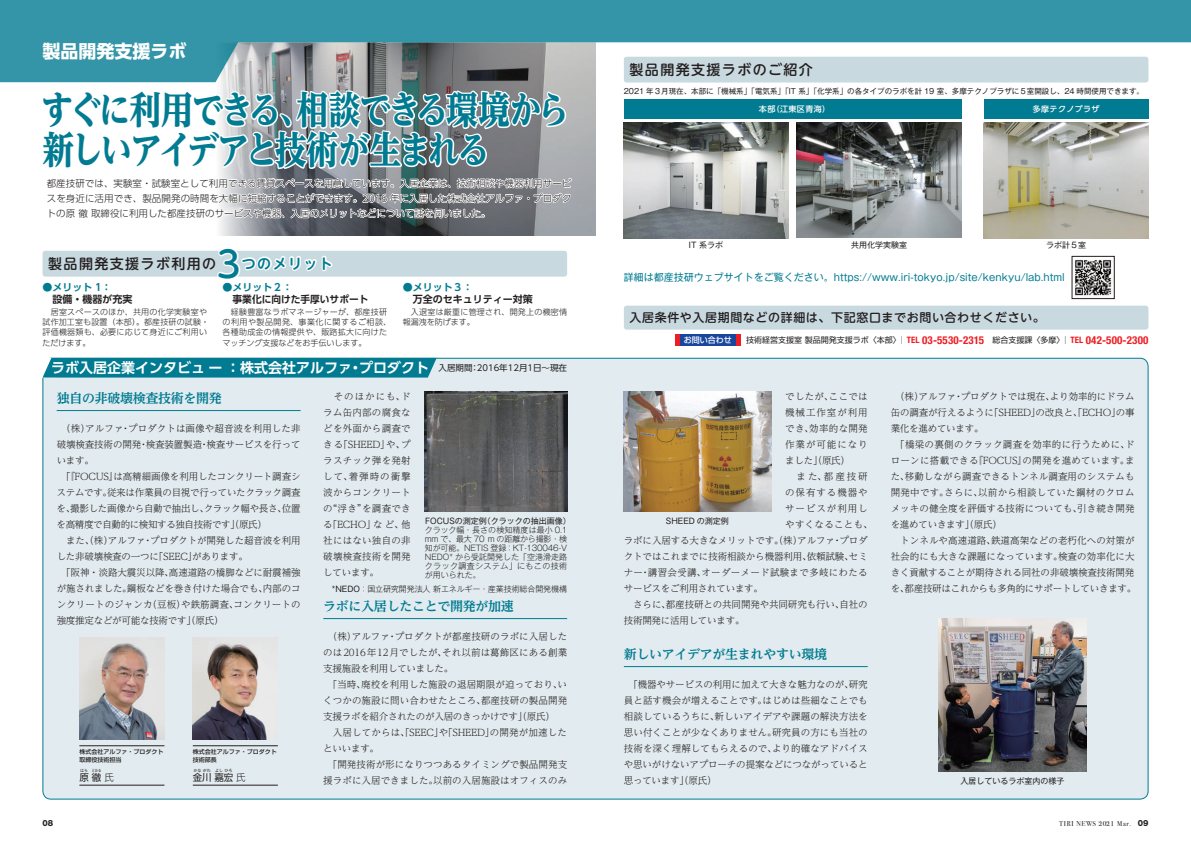
<style>
.page{position:relative;width:1191px;height:842px;background:#fff}
.page>*{position:absolute;margin:0;border:0;box-sizing:border-box;transform-origin:0 0}
.t1{font:800 38px/40px "UD Reimin Pro";letter-spacing:-.07em;color:#007b91;scale:.84 1}
.t2{font:500 36px "UD Shin M Go Pro";color:#007b91}
.t3{font:700 18px "UD Shin Go Pro";color:#fff}
.t4{font:700 14px "UD Shin Go Pro De";color:#fff}
.t5{font:500 14px "UD Shin M Go Pro";letter-spacing:.1em;color:#231f20}
.t6{font:700 14px "UD Shin M Go Pro De";letter-spacing:.1em;color:#007b91}
.t7{font:700 13px "UD Reimin Pro";letter-spacing:-.025em;color:#007b91}
.t8{font:500 12px "UD Shin M Go Pro";letter-spacing:.05em;color:#231f20}
.t9{font:10px "Gothic MB101 Pro";color:#007b91}
.t10{font:700 10px "UD Shin Go Pro De";color:#231f20}
.t11{font:700 10px "UD Shin Go Pro De";color:#007b91}
.t12{font:300 9.5px/16px "UD Reimin Pro";letter-spacing:-.01em;color:#231f20;text-align:justify}
.t13{font:300 9.5px/16px "UD Reimin Pro";letter-spacing:.01em;color:#231f20}
.t14{font:300 9.5px/15px "UD Shin Go Pro";color:#231f20;text-align:justify}
.t15{font:300 9.5px "UD Reimin Pro";letter-spacing:.03em;color:#231f20}
.t16{font:300 9.5px "UD Reimin Pro";letter-spacing:.1em;color:#231f20}
.t17{font:9.5px "UD Shin Go Pro";letter-spacing:.14em;color:#231f20}
.t18{font:800 8.5px "Helvetica Neue LT Std";color:#231f20}
.t19{font:300 8px/10.5px "UD Shin Go Pro";letter-spacing:.03em;color:#231f20}
.t20{font:300 8px/9px "Gothic MB101 Pro";color:#231f20;text-align:justify}
.t21{font:8px "Shin Go Pro";color:#231f20}
.t22{font:8px "Gothic MB101 Pro";color:#231f20}
.t23{font:500 8px "UD Shin Go Pro";letter-spacing:.05em;color:#fff}
.t24{font:500 8px "Shin Go Pro";color:#fff}
.t25{font:7.5px "Gothic MB101 Pro";color:#231f20}
.t26{font:7px "Bodoni Svty Two ITCTT";letter-spacing:.1em;color:#231f20}
.t27{font:500 6px/8px "Shin Go Pro";color:#231f20}
.t28{font:4px "UD Shin Go Pro";color:#231f20}
.t29{font:4px "UD Shin Go Pro";color:#231f20;scale:.8 1}
.s1{font-family:"UD Shin Go Pro";font-weight:400;font-size:8.5px;color:#231f20}
.s2{font-weight:300}
.s3{font-weight:400}
.s4{font-family:"Helvetica Neue";font-weight:700;font-stretch:condensed;font-size:8.8px;color:#ee1d23}
.s5{font-family:"Helvetica Neue";font-weight:700;font-stretch:condensed;font-size:11px;color:#ee1d23}
.s6{font-family:"Helvetica Neue LT Std";font-weight:800;font-size:8.5px}
</style>
<div class="page">
<div style="left:43px;top:358px;width:1105px;height:441px;background:#e2ebef;border-radius:8px"></div>
<hr style="left:57px;top:410px;width:243px;height:1px;background:#007b91">
<hr style="left:624px;top:666px;width:243px;height:1px;background:#007b91">
<hr style="left:323px;top:618px;width:244px;height:1px;background:#007b91">
<div style="left:43px;top:251px;width:524px;height:26px;background:#c8d9e0;border-radius:3px"></div>
<svg style="left:216px;top:250px;width:118px;height:27px"></svg>
<div style="left:624px;top:57px;width:524px;height:26px;background:#e1eaee;border-radius:3px"></div>
<div style="left:624px;top:306px;width:524px;height:24px;background:#c8d9e0;border-radius:3px"></div>
<svg style="left:43px;top:358px;width:394px;height:20px;background:#097f95"></svg>
<img style="left:220px;top:82px;width:375px;height:153px">
<img style="left:624px;top:392px;width:147px;height:119px">
<img style="left:624px;top:122px;width:164px;height:116px">
<div style="left:624px;top:100px;width:337px;height:19px;background:#007b91"></div>
<img style="left:984px;top:122px;width:164px;height:116px">
<div style="left:984px;top:100px;width:164px;height:19px;background:#007b91"></div>
<img style="left:939px;top:618px;width:147px;height:154px">
<img style="left:79px;top:638px;width:85px;height:102px">
<hr style="left:79px;top:745px;width:85px;height:1px;background:#231f20">
<hr style="left:79px;top:785px;width:85px;height:1px;background:#231f20">
<img style="left:193px;top:638px;width:85px;height:102px">
<hr style="left:193px;top:745px;width:85px;height:1px;background:#231f20">
<hr style="left:193px;top:785px;width:85px;height:1px;background:#231f20">
<img style="left:425px;top:392px;width:142px;height:119px">
<img style="left:797px;top:123px;width:164px;height:115px">
<img style="left:1075px;top:259px;width:37px;height:37px">
<div style="left:1071px;top:256px;width:43px;height:43px;border:1px solid #231f20"></div>
<svg style="left:1px;top:82px;width:572px;height:138px"></svg>
<svg style="left:0;top:0;width:1191px;height:82px;background:#6aa8b4"></svg>
<div style="left:675px;top:334px;width:65px;height:12px;background:#18469d"></div>
<hr style="left:675px;top:334px;width:4px;height:12px;background:#ee1d23">
<hr style="left:736px;top:334px;width:4px;height:12px;background:#ee1d23">
<h3 class="t3" style="left:43px;top:37px;width:145px">製品開発支援ラボ</h3>
<h1 class="t1" style="left:42px;top:90px;width:630px">すぐに利用できる、相談できる環境から新しいアイデアと技術が生まれる</h1>
<p class="t14" style="left:47px;top:175px;width:526px">都産技研では、実験室・試験室として利用できる賃貸スペースを用意しています。入居企業は、技術相談や機器利用サービスを身近に活用でき、製品開発の時間を大幅に短縮することができます。2016 年に入居した株式会社アルファ・プロダクトの原 徹 取締役に利用した都産技研のサービスや機器、入居のメリットなどについて話を伺いました。</p>
<h3 class="t5" style="left:48px;top:252px;width:169px">製品開発支援ラボ利用の</h3>
<h2 class="t2" style="left:217px;top:235px;width:25px">3</h2>
<h3 class="t6" style="left:242px;top:252px;width:92px">つのメリット</h3>
<p class="t11" style="left:43px;top:279px;width:71px">●メリット 1：</p>
<p class="t10" style="left:53px;top:291px;width:81px">設備・機器が充実</p>
<p class="t19" style="left:43px;top:306px;width:168px">　居室スペースのほか、共用の化学実験室や試作加工室も設置（本部）。都産技研の試験・評価機器類も、必要に応じて身近にご利用いただけます。</p>
<p class="t11" style="left:223px;top:279px;width:72px">●メリット２：</p>
<p class="t10" style="left:233px;top:291px;width:137px">事業化に向けた手厚いサポート</p>
<p class="t19" style="left:223px;top:306px;width:170px">　経験豊富なラボマネージャーが、都産技研の利用や製品開発、事業化に関するご相談、各種助成金の情報提供や、販路拡大に向けたマッチング支援などをお手伝いします。</p>
<p class="t11" style="left:403px;top:279px;width:71px">●メリット３：</p>
<p class="t10" style="left:413px;top:291px;width:122px">万全のセキュリティー対策</p>
<p class="t19" style="left:403px;top:306px;width:166px">　入退室は厳重に管理され、開発上の機密情報漏洩を防げます。</p>
<h3 class="t4" style="left:51px;top:356px;width:517px">ラボ入居企業インタビュー：株式会社アルファ・プロダクト <span class="s1">入居期間：2016年12月1日～現在</span></h3>
<h3 class="t7" style="left:57px;top:388px;width:167px">独自の非破壊検査技術を開発</h3>
<p class="t12" style="left:57px;top:420px;width:245px;text-align:left">　（株）アルファ・プロダクトは画像や超音波を利用した非破壊検査技術の開発・検査装置製造・検査サービスを行っています。<br>　「『FOCUS』は高精細画像を利用したコンクリート調査システムです。従来は作業員の目視で行っていたクラック調査を、撮影した画像から自動で抽出し、クラック幅や長さ、位置を高精度で自動的に検知する独自技術です」（原氏）<br>　また、（株）アルファ・プロダクトが開発した超音波を利用した非破壊検査の一つに「SEEC」があります。<br>　「阪神・淡路大震災以降、高速道路の橋脚などに耐震補強が施されました。鋼板などを巻き付けた場合でも、内部のコンクリートのジャンカ（豆板）や鉄筋調査、コンクリートの強度推定などが可能な技術です」（原氏）</p>
<p class="t27" style="left:79px;top:747px;width:85px">株式会社アルファ・プロダクト取締役技術担当</p>
<p class="t17" style="left:79px;top:769px;width:36px">原徹<span class="s2">氏</span></p>
<p class="t28" style="left:80px;top:767px;width:9px">はら</p>
<p class="t29" style="left:92px;top:767px;width:13px">とおる</p>
<p class="t27" style="left:193px;top:747px;width:85px">株式会社アルファ・プロダクト技術部長</p>
<p class="t17" style="left:193px;top:769px;width:54px">金川嘉宏<span class="s2">氏</span></p>
<p class="t28" style="left:193px;top:767px;width:19px">かながわ</p>
<p class="t28" style="left:215px;top:767px;width:19px">よしひろ</p>
<p class="t12" style="left:323px;top:388px;width:89px">　そのほかにも、ドラム缶内部の腐食などを外面から調査できる「SHEED」や、プラスチック弾を発射して、着弾時の衝撃波からコンクリートの“浮き”を調査できる「ECHO」など、他社にはない独自の非破壊検査技術を開発しています。</p>
<h3 class="t7" style="left:323px;top:596px;width:192px">ラボに入居したことで開発が加速</h3>
<p class="t13" style="left:323px;top:628px;width:245px">　（株）アルファ・プロダクトが都産技研のラボに入居したのは2016年12月でしたが、それ以前は葛飾区にある創業支援施設を利用していました。<br>　「当時、廃校を利用した施設の退居期限が迫っており、いくつかの施設に問い合わせたところ、都産技研の製品開発支援ラボを紹介されたのが入居のきっかけです」（原氏）<br>　入居してからは、「SEEC」や「SHEED」の開発が加速したといいます。<br>　「開発技術が形になりつつあるタイミングで製品開発支援ラボに入居できました。以前の入居施設はオフィスのみ</p>
<p class="t22" style="left:425px;top:514px;width:147px">FOCUSの測定例（クラックの抽出画像）</p>
<p class="t20" style="left:425px;top:524px;width:144px">クラック幅・長さの検知精度は最小 0.1 mm で、最大 70 m の距離から撮影・検知が可能。NETIS 登録：KT-130046-V NEDO* から受託開発した「空港滑走路クラック調査システム」にもこの技術が用いられた。</p>
<p class="t20" style="left:332px;top:583px;width:237px"><span class="s3">*NEDO</span>：国立研究開発法人 新エネルギー・産業技術総合開発機構</p>
<h3 class="t5" style="left:629px;top:58px;width:185px">製品開発支援ラボのご紹介</h3>
<p class="t25" style="left:624px;top:85px;width:522px">2021 年３月現在、本部に「機械系」「電気系」「IT 系」「化学系」の各タイプのラボを計 19 室、多摩テクノプラザに５室開設し、24 時間使用できます。</p>
<p class="t23" style="left:759px;top:103px;width:73px">本部（江東区青海）</p>
<p class="t23" style="left:1032px;top:103px;width:68px">多摩テクノプラザ</p>
<p class="t22" style="left:689px;top:239px;width:36px">IT 系ラボ</p>
<p class="t22" style="left:1046px;top:239px;width:41px">ラボ計５室</p>
<p class="t22" style="left:851px;top:239px;width:57px">共用化学実験室</p>
<p class="t9" style="left:624px;top:269px;width:442px">詳細は都産技研ウェブサイトをご覧ください。https://www.iri-tokyo.jp/site/kenkyu/lab.html</p>
<p class="t8" style="left:629px;top:308px;width:417px">入居条件や入居期間などの詳細は、下記窓口までお問い合わせください。</p>
<p class="t24" style="left:684px;top:334px;width:49px">お問い合わせ</p>
<p class="t21" style="left:746px;top:333px;width:404px">技術経営支援室 製品開発支援ラボ〈本部〉│ <span class="s4">TEL</span> <span class="s5">03-5530-2315</span>　総合支援課〈多摩〉│ <span class="s4">TEL</span> <span class="s5">042-500-2300</span></p>
<p class="t15" style="left:785px;top:389px;width:84px">でしたが、ここでは</p>
<p class="t16" style="left:785px;top:405px;width:84px">機械工作室が利用</p>
<p class="t15" style="left:785px;top:421px;width:84px">でき、効率的な開発</p>
<p class="t16" style="left:785px;top:437px;width:84px">作業が可能になり</p>
<p class="t12" style="left:785px;top:452px;width:66px">ました」（原氏）</p>
<p class="t12" style="left:785px;top:468px;width:84px">　また、都産技研</p>
<p class="t16" style="left:785px;top:485px;width:84px">の保有する機器や</p>
<p class="t16" style="left:785px;top:501px;width:84px">サービスが利用し</p>
<p class="t15" style="left:785px;top:517px;width:89px">やすくなることも、</p>
<p class="t12" style="left:624px;top:532px;width:245px">ラボに入居する大きなメリットです。（株）アルファ・プロダ</p>
<p class="t12" style="left:624px;top:548px;width:245px">クトではこれまでに技術相談から機器利用、依頼試験、セミ</p>
<p class="t15" style="left:624px;top:565px;width:245px">ナー・講習会受講、オーダーメード試験まで多岐にわたる</p>
<p class="t12" style="left:624px;top:580px;width:141px">サービスをご利用されています。</p>
<p class="t12" style="left:624px;top:596px;width:245px">　さらに、都産技研との共同開発や共同研究も行い、自社の</p>
<p class="t12" style="left:624px;top:612px;width:122px">技術開発に活用しています。</p>
<h3 class="t7" style="left:624px;top:644px;width:205px">新しいアイデアが生まれやすい環境</h3>
<p class="t12" style="left:624px;top:676px;width:245px">　「機器やサービスの利用に加えて大きな魅力なのが、研究員と話す機会が増えることです。はじめは些細なことでも相談しているうちに、新しいアイデアや課題の解決方法を思い付くことが少なくありません。研究員の方にも当社の技術を深く理解してもらえるので、より的確なアドバイスや思いがけないアプローチの提案などにつながっていると思っています」（原氏）</p>
<p class="t22" style="left:666px;top:514px;width:65px">SHEED の測定例</p>
<p class="t13" style="left:890px;top:388px;width:247px">　（株）アルファ・プロダクトでは現在、より効率的にドラム缶の調査が行えるように「SHEED」の改良と、「ECHO」の事業化を進めています。<br>　「橋梁の裏側のクラック調査を効率的に行うために、ドローンに搭載できる『FOCUS』の開発を進めています。また、移動しながら調査できるトンネル調査用のシステムも開発中です。さらに、以前から相談していた鋼材のクロムメッキの健全度を評価する技術についても、引き続き開発を進めていきます」（原氏）<br>　トンネルや高速道路、鉄道高架などの老朽化への対策が社会的にも大きな課題になっています。検査の効率化に大きく貢献することが期待される同社の非破壊検査技術開発を、都産技研はこれからも多角的にサポートしていきます。</p>
<p class="t22" style="left:960px;top:775px;width:105px">入居しているラボ室内の様子</p>
<p class="t18" style="left:43px;top:818px;width:12px">08</p>
<p class="t26" style="left:1059px;top:818px;width:91px">TIRI NEWS 2021 Mar. <span class="s6">09</span></p>
</div>
